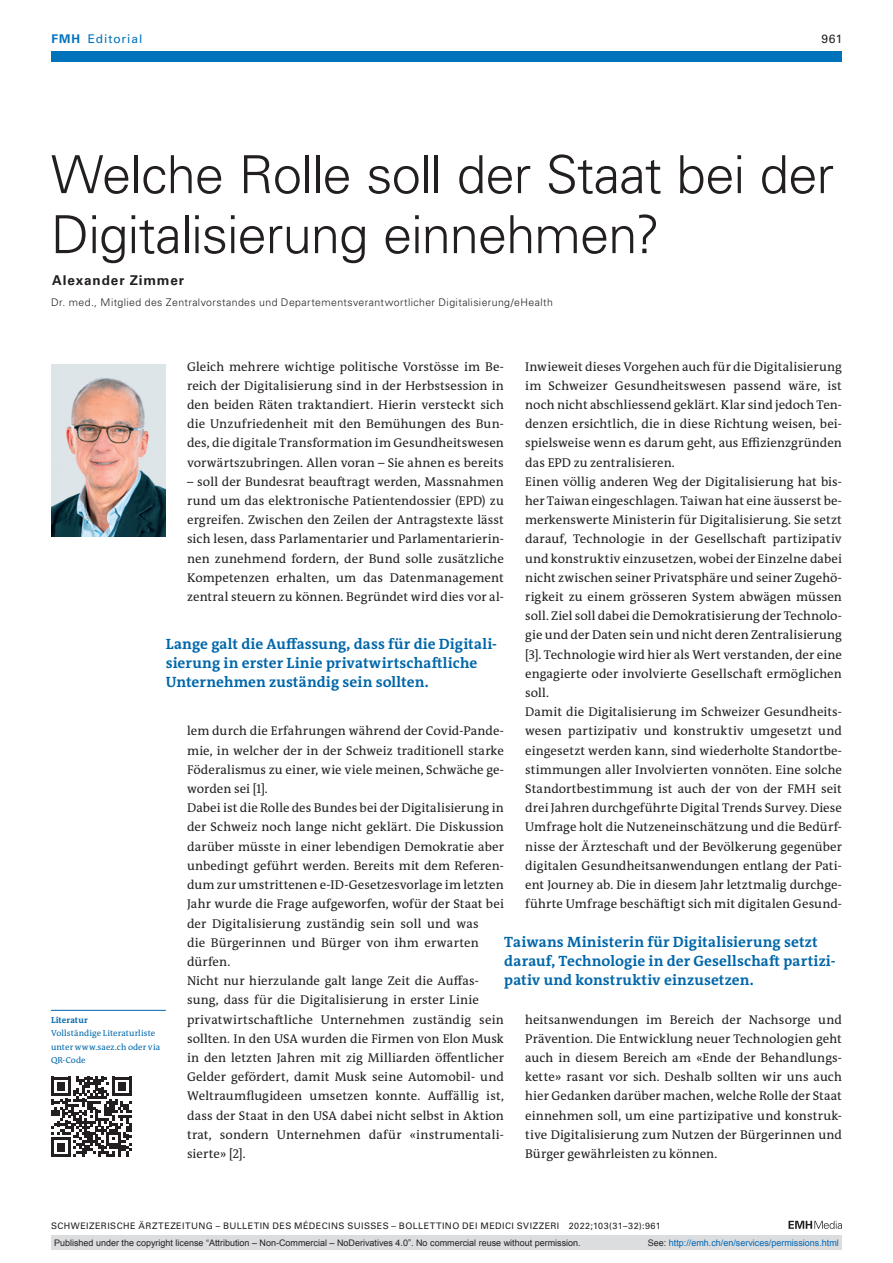
<style>
.page{position:relative;width:893px;height:1263px;background:#fff}
.page>*{position:absolute;margin:0;border:0;box-sizing:border-box;transform-origin:0 0}
.article-title{font:300 52.5px/60px "Univers LT Std";letter-spacing:-.02em;color:#231f20}
.catchwords{font:700 15px/19.2px "The Antiqua B W7";letter-spacing:.01em;color:#0067aa}
.author-notes{font:700 13.5px "Univers LT Std";letter-spacing:.065em;color:#231f20}
.section-pn{font:12.75px/19.2px "The Antiqua B W5 Plain";letter-spacing:.005em;color:#231f20;text-align:justify}
.ressort{font:12px "Univers LT Std";letter-spacing:.08em;color:#0072bc}
.ressort-2{font:12px "Univers LT Std";color:#231f20}
.aff{font:300 10.5px "Univers LT Std";letter-spacing:.04em;color:#231f20}
.t1{font:9px "Arial";color:#231f20}
.fusszeile{font:9px "Univers LT Std";letter-spacing:.05em;color:#231f20}
.t2{font:9px "Arial";color:#0066b3}
.footnote{font:8.7px/13.5px "The Antiqua B W5 Plain";letter-spacing:.01em;color:#0067aa}
.footnote-line{font:700 8.7px "The Antiqua B W7";letter-spacing:.01em;color:#0067aa}
.s1{font-weight:700}
.s2{color:#231f20}
</style>
<div class="page">
<svg style="left:788px;top:1221px;width:54px;height:8px"></svg>
<div style="left:51px;top:51px;width:791px;height:11px;background:#0072bc"></div>
<hr style="left:51px;top:1010px;width:115px;height:1px;background:#0067aa">
<svg style="left:51px;top:1077px;width:80px;height:80px"></svg>
<img style="left:51px;top:364px;width:115px;height:173px">
<div style="left:51px;top:1235px;width:791px;height:15px;background:#dcdddf"></div>
<p class="ressort" style="left:51px;top:31px;width:92px"><span class="s1">FMH</span> Editorial</p>
<p class="ressort-2" style="left:821px;top:31px;width:23px">961</p>
<p class="article-title" style="left:51px;top:145px;width:784px">Welche Rolle soll der Staat bei der<br>Digitalisierung einnehmen?</p>
<p class="author-notes" style="left:52px;top:272px;width:133px">Alexander Zimmer</p>
<p class="aff" style="left:51px;top:296px;width:503px">Dr. med., Mitglied des Zentralvorstandes und Departementsverantwortlicher Digitalisierung/eHealth</p>
<p class="section-pn" style="left:187px;top:357px;width:318px">Gleich mehrere wichtige politische Vorstösse im Be&shy;reich der Digitalisierung sind in der Herbstsession in den beiden Räten traktandiert. Hierin versteckt sich die Unzufriedenheit mit den Bemühungen des Bun&shy;des, die digitale Transformation im Gesundheitswesen vorwärtszubringen. Allen voran – Sie ahnen es bereits</p>
<p class="section-pn" style="left:187px;top:472px;width:318px">– soll der Bundesrat beauftragt werden, Massnahmen rund um das elektronische Patientendossier (EPD) zu ergreifen. Zwischen den Zeilen der Antragstexte lässt sich lesen, dass Parlamentarier und Parlamentarierin&shy;nen zunehmend fordern, der Bund solle zusätzliche Kompetenzen erhalten, um das Datenmanagement zentral steuern zu können. Begründet wird dies vor al-</p>
<p class="section-pn" style="left:525px;top:357px;width:318px">Inwieweit dieses Vorgehen auch für die Digitalisierung im Schweizer Gesundheitswesen passend wäre, ist noch nicht abschliessend geklärt. Klar sind jedoch Ten&shy;denzen ersichtlich, die in diese Richtung weisen, bei&shy;spielsweise wenn es darum geht, aus Effizienzgründen das EPD zu zentralisieren.</p>
<p class="section-pn" style="left:525px;top:472px;width:318px">Einen völlig anderen Weg der Digitalisierung hat bis&shy;her Taiwan eingeschlagen. Taiwan hat eine äusserst be&shy;merkenswerte Ministerin für Digitalisierung. Sie setzt darauf, Technologie in der Gesellschaft partizipativ und konstruktiv einzusetzen, wobei der Einzelne dabei nicht zwischen seiner Privatsphäre und seiner Zugehö&shy;rigkeit zu einem grösseren System abwägen müssen soll. Ziel soll dabei die Demokratisierung der Technolo&shy;gie und der Daten sein und nicht deren Zentralisierung [3]. Technologie wird hier als Wert verstanden, der eine engagierte oder involvierte Gesellschaft ermöglichen soll.</p>
<p class="section-pn" style="left:525px;top:702px;width:318px">Damit die Digitalisierung im Schweizer Gesundheits&shy;wesen partizipativ und konstruktiv umgesetzt und eingesetzt werden kann, sind wiederholte Standortbe&shy;stimmungen aller Involvierten vonnöten. Eine solche Standortbestimmung ist auch der von der FMH seit drei Jahren durchgeführte Digital Trends Survey. Diese Umfrage holt die Nutzeneinschätzung und die Bedürf&shy;nisse der Ärzteschaft und der Bevölkerung gegenüber digitalen Gesundheitsanwendungen entlang der Pati&shy;ent Journey ab. Die in diesem Jahr letztmalig durchge&shy;führte Umfrage beschäftigt sich mit digitalen Gesund-</p>
<p class="catchwords" style="left:166px;top:634px;width:333px">Lange galt die Auffassung, dass für die Digitali&shy;sierung in erster Linie privatwirtschaftliche<br>Unternehmen zuständig sein sollten.</p>
<p class="section-pn" style="left:187px;top:722px;width:318px">lem durch die Erfahrungen während der Covid-Pande&shy;mie, in welcher der in der Schweiz traditionell starke Föderalismus zu einer, wie viele meinen, Schwäche ge&shy;worden sei [1].</p>
<p class="section-pn" style="left:187px;top:798px;width:318px;text-align:left">Dabei ist die Rolle des Bundes bei der Digitalisierung in der Schweiz noch lange nicht geklärt. Die Diskussion darüber müsste in einer lebendigen Demokratie aber unbedingt geführt werden. Bereits mit dem Referen&shy;dum zur umstrittenen e-ID-Gesetzesvorlage im letzten Jahr wurde die Frage aufgeworfen, wofür der Staat bei der Digitalisierung zuständig sein soll und was<br>die Bürgerinnen und Bürger von ihm erwarten dürfen.</p>
<p class="section-pn" style="left:187px;top:971px;width:318px;text-align:left">Nicht nur hierzulande galt lange Zeit die Auffas&shy;sung, dass für die Digitalisierung in erster Linie privatwirtschaftliche Unternehmen zuständig sein sollten. In den USA wurden die Firmen von Elon Musk in den letzten Jahren mit zig Milliarden öffentlicher Gelder gefördert, damit Musk seine Automobil- und Weltraumflugideen umsetzen konnte. Auffällig ist, dass der Staat in den USA dabei nicht selbst in Aktion trat, sondern Unternehmen dafür «instrumentali&shy;sierte» [2].</p>
<p class="catchwords" style="left:504px;top:932px;width:333px">Taiwans Ministerin für Digitalisierung setzt darauf, Technologie in der Gesellschaft partizi&shy;pativ und konstruktiv einzusetzen.</p>
<p class="section-pn" style="left:525px;top:1010px;width:318px">heitsanwendungen im Bereich der Nachsorge und Prävention. Die Entwicklung neuer Technologien geht auch in diesem Bereich am «Ende der Behandlungs&shy;kette» rasant vor sich. Deshalb sollten wir uns auch hier Gedanken darüber machen, welche Rolle der Staat einnehmen soll, um eine partizipative und konstruk&shy;tive Digitalisierung zum Nutzen der Bürgerinnen und Bürger gewährleisten zu können.</p>
<p class="footnote-line" style="left:51px;top:1014px;width:38px">Literatur</p>
<p class="footnote" style="left:51px;top:1026px;width:111px">Vollständige Literaturliste unter www.saez.ch oder via<br>QR-Code</p>
<p class="fusszeile" style="left:51px;top:1220px;width:611px">SCHWEIZERISCHE ÄRZTEZEITUNG – BULLETIN DES MÉDECINS SUISSES – BOLLETTINO DEI MEDICI SVIZZERI 2022;103(31–32):961</p>
<p class="t1" style="left:54px;top:1237px;width:528px">Published under the copyright license “Attribution – Non-Commercial – NoDerivatives 4.0”. No commercial reuse without permission.</p>
<p class="t2" style="left:648px;top:1237px;width:193px"><span class="s2">See:</span> http://emh.ch/en/services/permissions.html</p>
</div>
